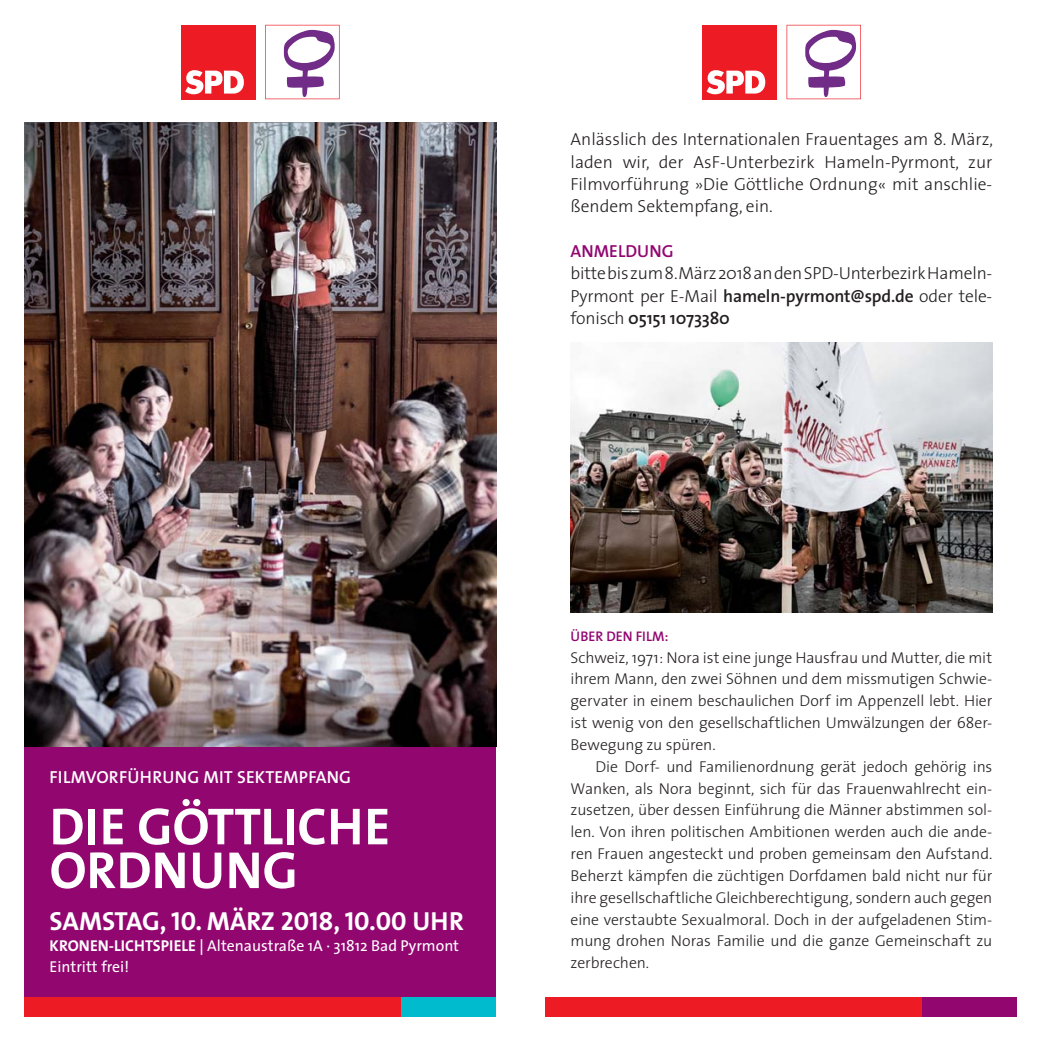
<style>
.page{position:relative;width:1042px;height:1042px;background:#fff}
.page>*{position:absolute;margin:0;border:0;box-sizing:border-box;transform-origin:0 0}
.t1{font:700 52.5px/43.8px "The Sans";color:#fff}
.t2{font:26.25px "The Sans Bold Caps";color:#fff}
.t3{font:300 17.5px/22.4px "The Sans";letter-spacing:-.01em;color:#231f20;text-align:justify}
.t4{font:600 17.5px "The Sans";letter-spacing:.01em;color:#fff}
.t5{font:600 17.5px "The Sans";color:#920670}
.t6{font:300 15.75px/21.9px "The Sans";letter-spacing:-.01em;color:#231f20;text-align:justify}
.t7{font:15.75px/21px "The Sans";color:#fff}
.t8{font:600 14px "The Sans";color:#920670}
.s1{font-weight:600}
.s2{font-weight:700}
</style>
<div class="page">
<div style="left:25px;top:743px;width:471px;height:264px;background:#920670"></div>
<div style="left:25px;top:997px;width:382px;height:20px;background:#ed1c24"></div>
<div style="left:402px;top:997px;width:94px;height:20px;background:#00bbce"></div>
<img style="left:25px;top:123px;width:471px;height:624px">
<div style="left:181px;top:25px;width:74px;height:74px;background:#ed1c24"></div>
<svg style="left:185px;top:70px;width:59px;height:24px"></svg>
<svg style="left:265px;top:25px;width:75px;height:74px"></svg>
<div style="left:546px;top:997px;width:382px;height:20px;background:#ed1c24"></div>
<div style="left:923px;top:997px;width:94px;height:20px;background:#920670"></div>
<div style="left:702px;top:25px;width:74px;height:74px;background:#ed1c24"></div>
<svg style="left:706px;top:70px;width:59px;height:24px"></svg>
<svg style="left:786px;top:25px;width:75px;height:74px"></svg>
<img style="left:570px;top:343px;width:422px;height:270px">
<p class="t3" style="left:570px;top:130px;width:424px">Anlässlich des Internationalen Frauentages am 8. März, laden wir, der AsF-Unterbezirk Hameln-Pyrmont, zur Filmvorführung »Die Göttliche Ordnung« mit anschlie&shy;ßendem Sektempfang, ein.</p>
<p class="t5" style="left:570px;top:244px;width:105px">ANMELDUNG</p>
<p class="t3" style="left:570px;top:264px;width:423px">bitte bis zum 8. März 2018 an den SPD-Unterbezirk Hameln-Pyrmont per E-Mail <span class="s1">hameln-pyrmont@spd.de</span> oder tele&shy;fonisch <span class="s1">05151 1073380</span></p>
<p class="t4" style="left:50px;top:770px;width:303px">FILMVORFÜHRUNG MIT SEKTEMPFANG</p>
<h1 class="t1" style="left:50px;top:806px;width:342px">DIE GÖTTLICHE<br>ORDNUNG</h1>
<h2 class="t2" style="left:50px;top:905px;width:416px">SAMSTAG, 10. MÄRZ 2018, 10.00 UHR</h2>
<p class="t7" style="left:50px;top:937px;width:411px"><span class="s2">KRONEN-LICHTSPIELE</span> <span class="s1">|</span> Altenaustraße 1A · 31812 Bad Pyrmont<br>Eintritt frei!</p>
<p class="t8" style="left:570px;top:630px;width:99px">ÜBER DEN FILM:</p>
<p class="t6" style="left:570px;top:648px;width:423px">Schweiz, 1971: Nora ist eine junge Hausfrau und Mutter, die mit ihrem Mann, den zwei Söhnen und dem missmutigen Schwie&shy;gervater in einem beschaulichen Dorf im Appenzell lebt. Hier ist wenig von den gesellschaftlichen Umwälzungen der 68er-Bewegung zu spüren.</p>
<p class="t6" style="left:570px;top:757px;width:423px;text-indent:25px">Die Dorf- und Familienordnung gerät jedoch gehörig ins Wanken, als Nora beginnt, sich für das Frauenwahlrecht ein&shy;zusetzen, über dessen Einführung die Männer abstimmen sol&shy;len. Von ihren politischen Ambitionen werden auch die ande&shy;ren Frauen angesteckt und proben gemeinsam den Aufstand.<br>Beherzt kämpfen die züchtigen Dorfdamen bald nicht nur für ihre gesellschaftliche Gleichberechtigung, sondern auch gegen eine verstaubte Sexualmoral. Doch in der aufgeladenen Stim&shy;mung drohen Noras Familie und die ganze Gemeinschaft zu zerbrechen.</p>
</div>
